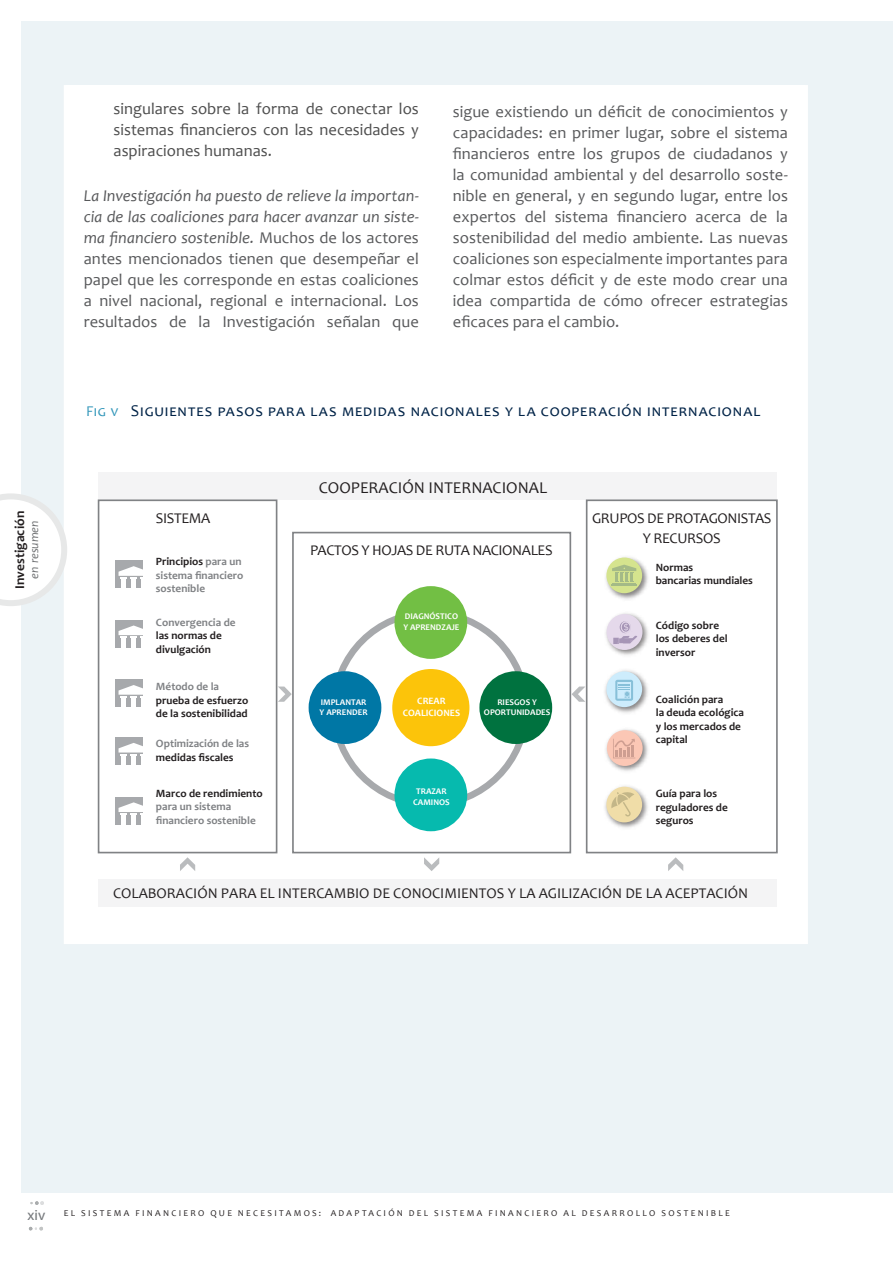
<style>
.page{position:relative;width:893px;height:1263px;background:#fff}
.page>*{position:absolute;margin:0;border:0;box-sizing:border-box;transform-origin:0 0}
.t1{font:16.5px/21px "Candara";color:#58595b;text-align:justify}
.t2{font:16.5px/21px "Candara";color:#4e4e4e;text-align:justify}
.t3{font:16.5px "Candara";letter-spacing:.08em;color:#002347}
.t4{font:16.5px "Candara";color:#231f20}
.t5{font:14.85px "Candara";color:#231f20}
.t6{font:14.85px/19.8px "Candara";letter-spacing:-.025em;color:#231f20;text-align:center}
.t7{font:700 13.5px "Candara";letter-spacing:.005em;color:#231f20}
.t8{font:italic 12px "Candara";letter-spacing:-.005em;color:#6d6f71}
.t9{font:700 11.1px/13.4px "Candara";color:#231f20}
.t10{font:700 11.1px/13.4px "Candara";color:#808285}
.t11{font:700 9.75px/11.7px "Candara";color:#fff;text-align:center}
.t12{font:9px "Candara";letter-spacing:.255em;color:#231f20}
.t13{font:700 8.7px/10.5px "Candara";color:#fff}
.s1{font-style:italic}
.s2{font-size:15px;color:#3397ba}
.s3{color:#231f20}
.s4{font-family:"Myriad Pro";font-size:15px;color:#b0b2b4}
</style>
<div class="page">
<hr style="left:892px;top:21px;width:1px;height:1172px;background:#e5eef3">
<div style="left:21px;top:21px;width:872px;height:1171px;background:#ecf3f6"></div>
<div style="left:64px;top:85px;width:744px;height:859px;background:#fff"></div>
<svg style="left:29px;top:1226px;width:14px;height:5px"></svg>
<svg style="left:30px;top:1201px;width:14px;height:4px"></svg>
<div style="left:99px;top:879px;width:678px;height:28px;background:#f4f4f5"></div>
<div style="left:99px;top:472px;width:678px;height:28px;background:#f4f4f5"></div>
<div style="left:99px;top:500px;width:178px;height:352px;background:#fff"></div>
<div style="left:98px;top:499px;width:179px;height:354px;border:2px solid #808285"></div>
<div style="left:293px;top:533px;width:277px;height:319px;background:#fff"></div>
<div style="left:292px;top:532px;width:279px;height:321px;border:2px solid #808285"></div>
<div style="left:587px;top:500px;width:190px;height:352px;background:#fff"></div>
<div style="left:586px;top:499px;width:192px;height:354px;border:2px solid #808285"></div>
<div style="left:115px;top:560px;width:28px;height:28px;background:#a7a9ac"></div>
<svg style="left:119px;top:566px;width:24px;height:22px"></svg>
<div style="left:115px;top:620px;width:28px;height:28px;background:#a7a9ac"></div>
<svg style="left:119px;top:625px;width:24px;height:23px"></svg>
<div style="left:115px;top:679px;width:28px;height:28px;background:#a7a9ac"></div>
<svg style="left:119px;top:685px;width:24px;height:22px"></svg>
<div style="left:115px;top:737px;width:28px;height:28px;background:#a7a9ac"></div>
<svg style="left:119px;top:743px;width:24px;height:22px"></svg>
<div style="left:115px;top:797px;width:28px;height:28px;background:#a7a9ac"></div>
<svg style="left:119px;top:802px;width:24px;height:23px"></svg>
<svg style="left:278px;top:686px;width:14px;height:16px"></svg>
<svg style="left:572px;top:686px;width:13px;height:16px"></svg>
<div style="left:394px;top:586px;width:73px;height:73px;background:#72bf44;border-radius:50%"></div>
<div style="left:394px;top:758px;width:73px;height:73px;background:#06baae;border-radius:50%"></div>
<div style="left:479px;top:671px;width:73px;height:73px;background:#00723f;border-radius:50%"></div>
<div style="left:309px;top:671px;width:72px;height:73px;background:#0077a5;border-radius:50%"></div>
<div style="left:392px;top:669px;width:77px;height:77px;background:#fcc40a;border-radius:50%"></div>
<img style="left:605px;top:557px;width:43px;height:43px">
<div style="left:606px;top:557px;width:36px;height:36px;background:#d5e48e;border-radius:50%"></div>
<svg style="left:612px;top:565px;width:25px;height:20px"></svg>
<img style="left:604px;top:670px;width:44px;height:43px">
<div style="left:606px;top:671px;width:36px;height:36px;background:#cdecfc;border-radius:50%"></div>
<svg style="left:615px;top:680px;width:18px;height:21px"></svg>
<img style="left:604px;top:786px;width:44px;height:42px">
<div style="left:606px;top:787px;width:36px;height:35px;background:#f0dda8;border-radius:50%"></div>
<svg style="left:611px;top:791px;width:23px;height:25px"></svg>
<img style="left:605px;top:613px;width:43px;height:42px">
<div style="left:607px;top:614px;width:35px;height:36px;background:#e5d9eb;border-radius:50%"></div>
<svg style="left:613px;top:621px;width:24px;height:23px"></svg>
<img style="left:605px;top:729px;width:43px;height:42px">
<div style="left:607px;top:730px;width:36px;height:36px;background:#fbc7b5;border-radius:50%"></div>
<svg style="left:613px;top:739px;width:22px;height:19px"></svg>
<svg style="left:180px;top:857px;width:15px;height:14px"></svg>
<svg style="left:424px;top:857px;width:15px;height:14px"></svg>
<svg style="left:668px;top:857px;width:15px;height:14px"></svg>
<div style="left:67px;top:85px;width:369px;height:265px;background:#fff"></div>
<div style="left:436px;top:85px;width:369px;height:282px;background:#fff"></div>
<svg style="left:0;top:493px;width:67px;height:113px"></svg>
<p class="t2" style="left:114px;top:98px;width:307px">singulares sobre la forma de conectar los sistemas financieros con las necesidades y aspiraciones humanas.</p>
<p class="t1" style="left:84px;top:185px;width:337px"><span class="s1">La Investigación ha puesto de relieve la importan&shy;cia de las coaliciones para hacer avanzar un siste&shy;ma financiero sostenible.</span> Muchos de los actores antes mencionados tienen que desempeñar el papel que les corresponde en estas coaliciones a nivel nacional, regional e internacional. Los resultados de la Investigación señalan que</p>
<p class="t1" style="left:453px;top:101px;width:337px">sigue existiendo un déficit de conocimientos y capacidades: en primer lugar, sobre el sistema financieros entre los grupos de ciudadanos y la comunidad ambiental y del desarrollo soste&shy;nible en general, y en segundo lugar, entre los expertos del sistema financiero acerca de la sostenibilidad del medio ambiente. Las nuevas coaliciones son especialmente importantes para colmar estos déficit y de este modo crear una idea compartida de cómo ofrecer estrategias eficaces para el cambio.</p>
<p class="t3" style="left:86px;top:400px;width:676px"><span class="s2">Fig v</span> Siguientes pasos para las medidas nacionales y la cooperación internacional</p>
<p class="t7" style="left:11px;top:589px;width:79px;rotate:-90deg">Investigación</p>
<p class="t8" style="left:27px;top:579px;width:60px;rotate:-90deg">en resumen</p>
<p class="t4" style="left:319px;top:477px;width:230px">COOPERACIÓN INTERNACIONAL</p>
<p class="t6" style="left:156px;top:508px;width:56px">SISTEMA</p>
<p class="t6" style="left:592px;top:508px;width:181px">GRUPOS DE PROTAGONISTAS<br>Y RECURSOS</p>
<p class="t6" style="left:310px;top:540px;width:244px">PACTOS Y HOJAS DE RUTA NACIONALES</p>
<p class="t10" style="left:156px;top:555px;width:89px"><span class="s3">Principios</span> para un sistema financiero sostenible</p>
<p class="t10" style="left:156px;top:615px;width:81px">Convergencia de</p>
<p class="t9" style="left:156px;top:629px;width:67px">las normas de divulgación</p>
<p class="t10" style="left:156px;top:680px;width:65px">Método de la</p>
<p class="t9" style="left:156px;top:693px;width:94px">prueba de esfuerzo de la sostenibilidad</p>
<p class="t10" style="left:156px;top:737px;width:95px">Optimización de las</p>
<p class="t9" style="left:156px;top:750px;width:79px">medidas fiscales</p>
<p class="t9" style="left:156px;top:786px;width:108px">Marco de rendimiento</p>
<p class="t10" style="left:156px;top:800px;width:101px">para un sistema financiero sostenible</p>
<p class="t13" style="left:320px;top:697px;width:49px">IMPLANTAR<br>Y APRENDER</p>
<p class="t13" style="left:403px;top:611px;width:58px">DIAGNÓSTICO<br>Y APRENDZAJE</p>
<p class="t11" style="left:403px;top:695px;width:59px">CREAR<br>COALICIONES</p>
<p class="t13" style="left:484px;top:697px;width:68px;text-align:center">RIESGOS Y<br>OPORTUNIDADES</p>
<p class="t13" style="left:413px;top:786px;width:38px;text-align:center">TRAZAR<br>CAMINOS</p>
<p class="t9" style="left:656px;top:560px;width:99px">Normas<br>bancarias mundiales</p>
<p class="t9" style="left:656px;top:618px;width:73px">Código sobre los deberes del inversor</p>
<p class="t9" style="left:656px;top:692px;width:90px">Coalición para<br>la deuda ecológica y los mercados de capital</p>
<p class="t9" style="left:656px;top:787px;width:73px">Guía para los reguladores de seguros</p>
<p class="t5" style="left:113px;top:884px;width:637px">COLABORACIÓN PARA EL INTERCAMBIO DE CONOCIMIENTOS Y LA AGILIZACIÓN DE LA ACEPTACIÓN</p>
<p class="t12" style="left:28px;top:1207px;width:704px"><span class="s4">xiv</span> EL SISTEMA FINANCIERO QUE NECESITAMOS: ADAPTACIÓN DEL SISTEMA FINANCIERO AL DESARROLLO SOSTENIBLE</p>
</div>
